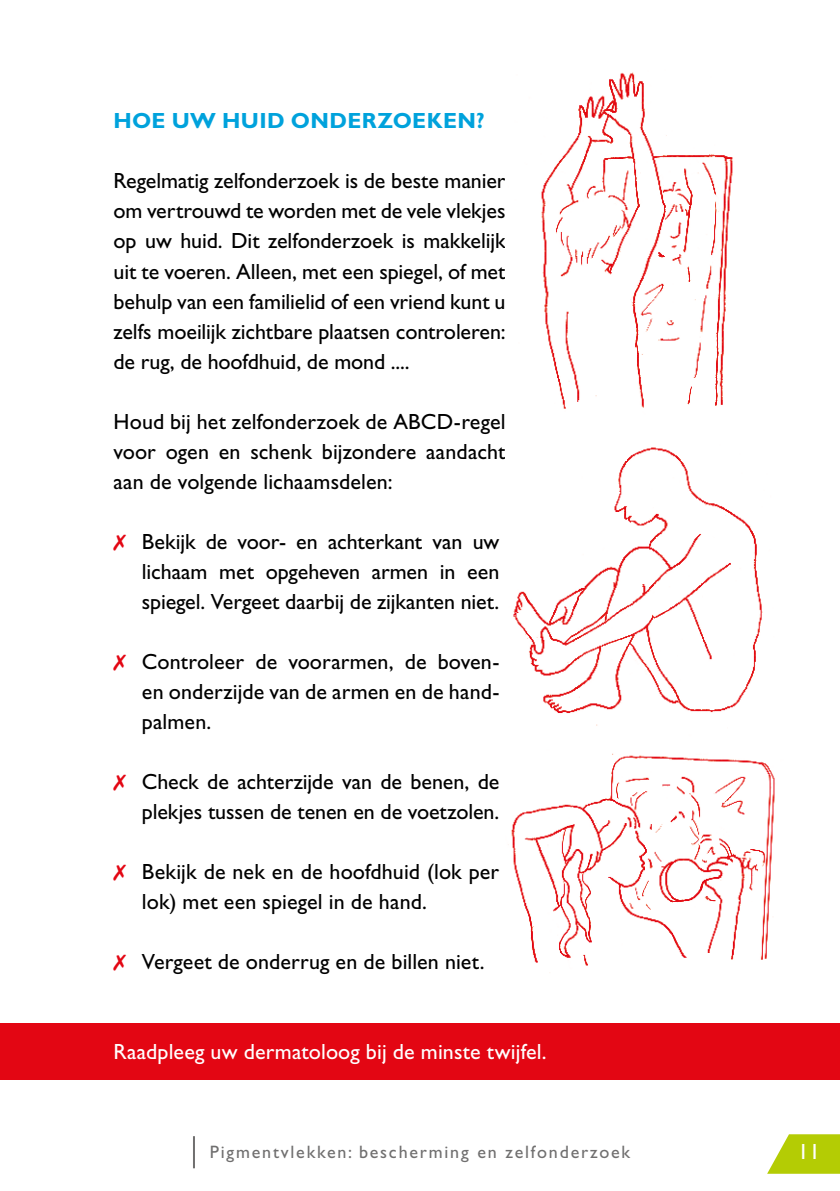
<style>
.page{position:relative;width:840px;height:1191px;background:#fff}
.page>*{position:absolute;margin:0;border:0;box-sizing:border-box;transform-origin:0 0}
.t1{font:22px/30px "Gill Sans Std";color:#000;text-align:justify}
.t2{font:22px "Gill Sans Std";letter-spacing:.005em;color:#fff}
.t3{font:700 22px "Gill Sans Std";letter-spacing:.015em;color:#00a2dc}
.t4{font:18px "Gill Sans Std";letter-spacing:.1em;color:#706f6f}
.s1{color:#e30613}
</style>
<div class="page">
<hr style="left:193px;top:1136px;width:2px;height:32px;background:#706f6f">
<svg style="left:767px;top:1134px;width:72px;height:39px"></svg>
<div style="left:0;top:1023px;width:839px;height:57px;background:#e30613"></div>
<img style="left:541px;top:72px;width:192px;height:337px">
<img style="left:513px;top:447px;width:250px;height:279px">
<img style="left:508px;top:753px;width:267px;height:220px">
<p class="t3" style="left:113px;top:108px;width:372px">HOE UW HUID ONDERZOEKEN?</p>
<p class="t1" style="left:113px;top:166px;width:393px">Regelmatig zelfonderzoek is de beste manier om vertrouwd te worden met de vele vlekjes op uw huid. Dit zelfonderzoek is makkelijk uit te voeren. Alleen, met een spiegel, of met behulp van een familielid of een vriend kunt u zelfs moeilijk zichtbare plaatsen controleren: de rug, de hoofdhuid, de mond ....</p>
<p class="t1" style="left:113px;top:406px;width:393px">Houd bij het zelfonderzoek de ABCD-regel voor ogen en schenk bijzondere aandacht aan de volgende lichaamsdelen:</p>
<p class="t1" style="left:142px;top:526px;width:359px;text-indent:-28px"><span class="s1">✗</span> Bekijk de voor- en achterkant van uw lichaam met opgeheven armen in een spiegel. Vergeet daarbij de zijkanten niet.</p>
<p class="t1" style="left:142px;top:646px;width:359px;text-indent:-28px"><span class="s1">✗</span> Controleer de voorarmen, de boven&shy;en onderzijde van de armen en de hand&shy;palmen.</p>
<p class="t1" style="left:113px;top:766px;width:387px;text-align:right"><span class="s1">✗</span> Check de achterzijde van de benen, de plekjes tussen de tenen en de voetzolen.</p>
<p class="t1" style="left:142px;top:856px;width:359px;text-indent:-28px"><span class="s1">✗</span> Bekijk de nek en de hoofdhuid (lok per lok) met een spiegel in de hand.</p>
<p class="t1" style="left:113px;top:946px;width:372px"><span class="s1">✗</span> Vergeet de onderrug en de billen niet.</p>
<p class="t2" style="left:113px;top:1038px;width:434px">Raadpleeg uw dermatoloog bij de minste twijfel.</p>
<p class="t4" style="left:210px;top:1141px;width:421px">Pigmentvlekken: bescherming en zelfonderzoek</p>
<p class="t2" style="left:797px;top:1138px;width:23px">11</p>
</div>
